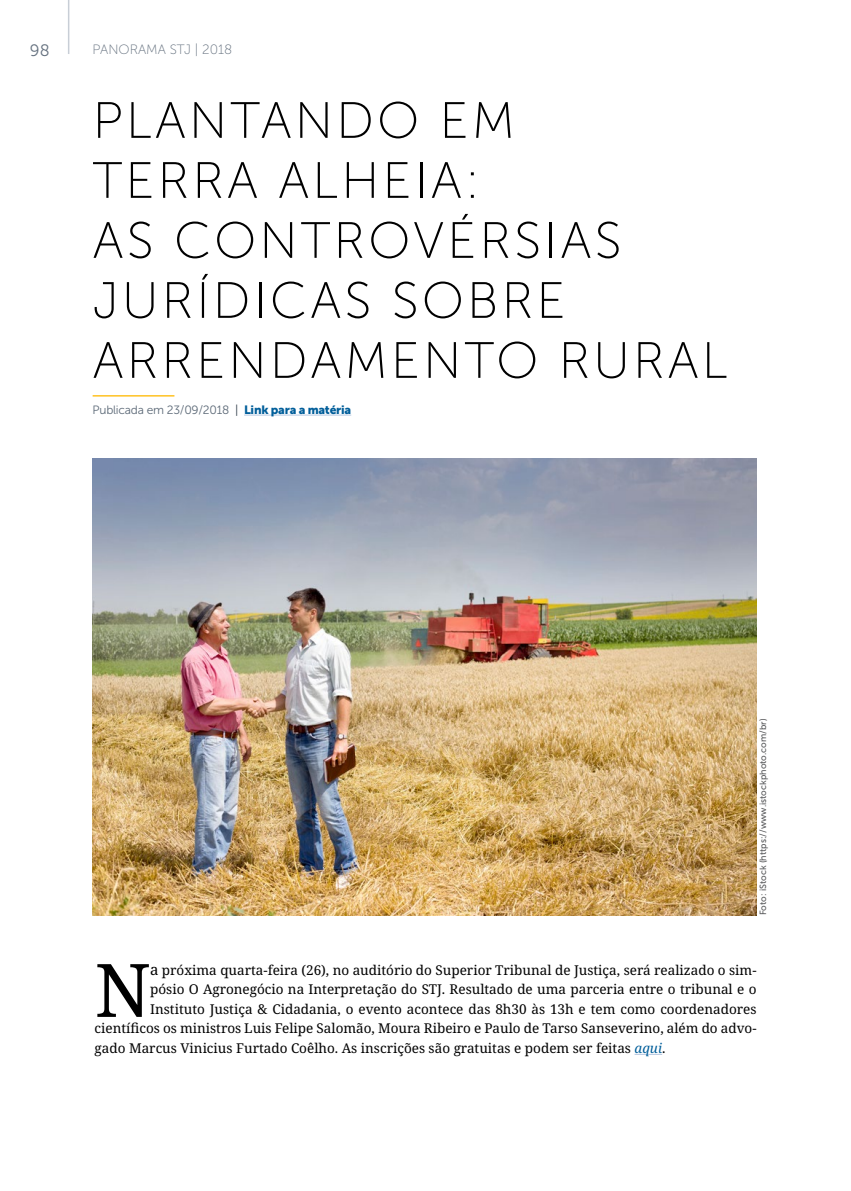
<style>
.page{position:relative;width:851px;height:1191px;background:#fff}
.page>*{position:absolute;margin:0;border:0;box-sizing:border-box;transform-origin:0 0}
.t1{font:73.8px "Noto Serif";color:#000}
.t2{font:51px/60px "Museo Sans 100";letter-spacing:.06em;color:#000}
.t3{font:16.5px "Museo Sans 300";color:#65717f}
.t4{font:13.5px "Noto Serif";color:#000}
.t5{font:13.5px "Museo Sans 100";color:#65717f}
.t6{font:12px "Museo Sans 300";letter-spacing:-.02em;color:#5c6977}
.t7{font:9px "Museo Sans 500";color:#58595b}
.s1{color:#303d4a}
.s2{font-family:"Museo Sans 900";color:#005e9a}
.s3{font-size:15px}
.s4{font-style:italic;color:#005e9a}
</style>
<div class="page">
<img style="left:93px;top:458px;width:663px;height:457px">
<hr style="left:93px;top:395px;width:81px;height:1px;background:#ffc222">
<hr style="left:244px;top:414px;width:107px;height:2px;background:#bdcde3">
<hr style="left:634px;top:1053px;width:28px;height:2px;background:#bdcde3">
<hr style="left:68px;top:0;width:1px;height:54px;background:#c8ced6">
<p class="t3" style="left:30px;top:41px;width:21px">98</p>
<p class="t5" style="left:93px;top:43px;width:141px">PANORAMA STJ | 2018</p>
<h2 class="t2" style="left:93px;top:91px;width:636px">PLANTANDO EM<br>TERRA ALHEIA:<br>AS CONTROVÉRSIAS<br>JURÍDICAS SOBRE<br>ARRENDAMENTO RURAL</h2>
<p class="t6" style="left:93px;top:403px;width:260px">Publicada em 23/09/2018 <span class="s1">|</span> <span class="s2">Link para a matéria</span></p>
<p class="t7" style="left:758px;top:915px;width:198px;rotate:-90deg">Foto: iStock (https://www.istockphoto.com/br)</p>
<h1 class="t1" style="left:94px;top:939px;width:58px">N</h1>
<p class="t4" style="left:150px;top:960px;width:607px"><span class="s3">a</span> próxima quarta-feira (26), no auditório do Superior Tribunal de Justiça, será realizado o sim-</p>
<p class="t4" style="left:150px;top:980px;width:607px">pósio O Agronegócio na Interpretação do STJ. Resultado de uma parceria entre o tribunal e o</p>
<p class="t4" style="left:150px;top:999px;width:607px">Instituto Justiça &amp; Cidadania, o evento acontece das 8h30 às 13h e tem como coordenadores</p>
<p class="t4" style="left:95px;top:1019px;width:663px">científicos os ministros Luis Felipe Salomão, Moura Ribeiro e Paulo de Tarso Sanseverino, além do advo-</p>
<p class="t4" style="left:95px;top:1038px;width:572px">gado Marcus Vinicius Furtado Coêlho. As inscrições são gratuitas e podem ser feitas <span class="s4">aqui</span>.</p>
</div>
